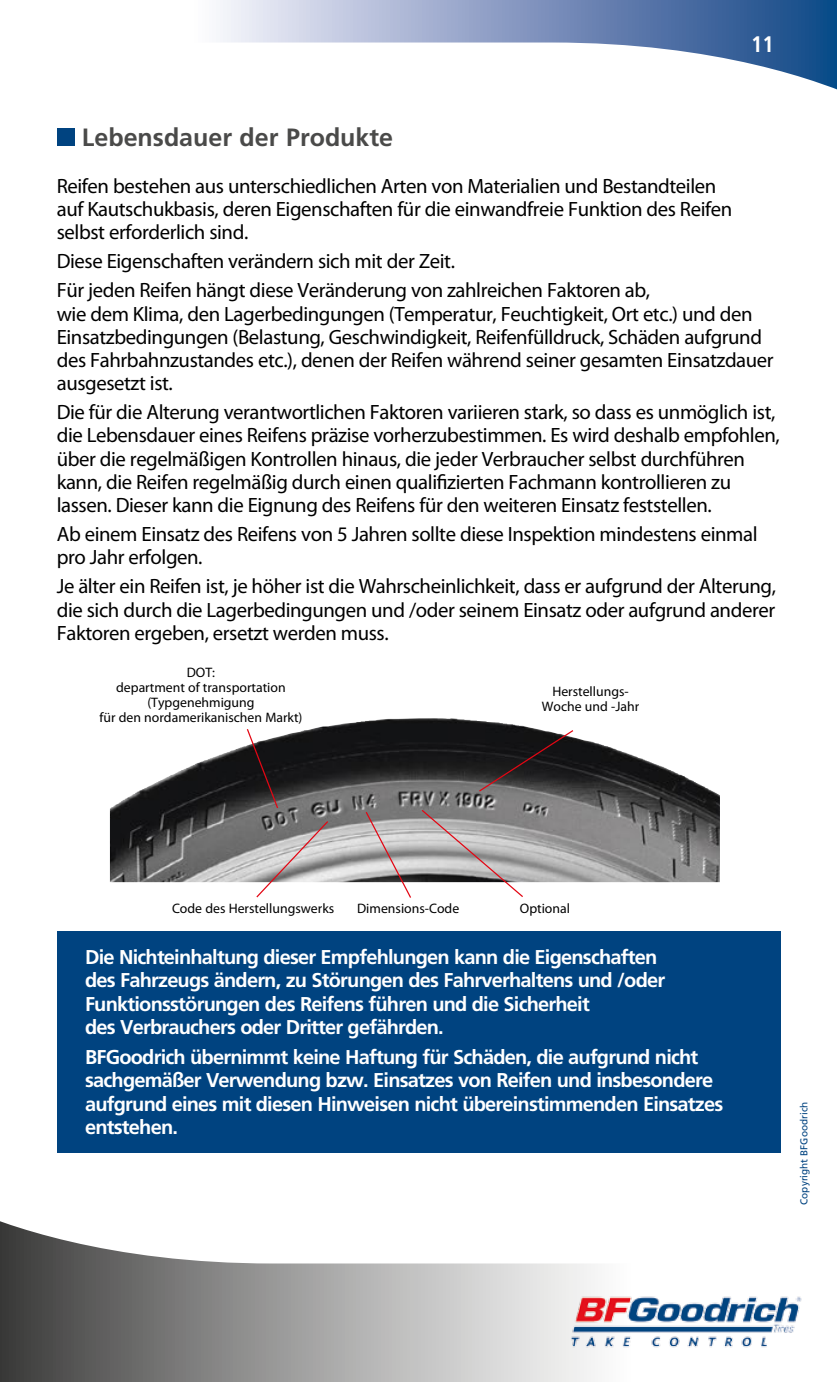
<style>
.page{position:relative;width:837px;height:1382px;background:#fff}
.page>*{position:absolute;margin:0;border:0;box-sizing:border-box;transform-origin:0 0}
.t1{font:700 25px "Frutiger";color:#4a4a49}
.t2{font:700 condensed 22.5px "Frutiger LT Com";color:#fff}
.t3{font:20.75px/23.2px "Myriad Pro";letter-spacing:-.02em;color:#000}
.t4{font:700 20px/23.2px "Frutiger";letter-spacing:-.04em;color:#fff}
.t5{font:13.75px/15px "Myriad Pro";color:#000;text-align:center}
.t6{font:10px "Frutiger";color:#004380}
</style>
<div class="page">
<svg style="left:220px;top:0;width:616px;height:89px"></svg>
<svg style="left:0;top:1221px;width:595px;height:161px"></svg>
<img style="left:527px;top:1263px;width:275px;height:118px">
<div style="left:57px;top:129px;width:17px;height:17px;background:#004380"></div>
<div style="left:57px;top:931px;width:723px;height:222px;background:#004380"></div>
<img style="left:110px;top:718px;width:609px;height:164px">
<svg style="left:246px;top:728px;width:33px;height:81px;background:#4b4244"></svg>
<svg style="left:477px;top:729px;width:97px;height:64px;background:#2e292b"></svg>
<svg style="left:420px;top:808px;width:104px;height:89px"></svg>
<svg style="left:364px;top:810px;width:48px;height:88px"></svg>
<svg style="left:255px;top:820px;width:74px;height:78px"></svg>
<p class="t2" style="left:750px;top:31px;width:25px">11</p>
<p class="t1" style="left:82px;top:123px;width:312px">Lebensdauer der Produkte</p>
<p class="t3" style="left:57px;top:174px;width:676px">Reifen bestehen aus unterschiedlichen Arten von Materialien und Bestandteilen auf Kautschukbasis, deren Eigenschaften für die einwandfreie Funktion des Reifen selbst erforderlich sind.</p>
<p class="t3" style="left:57px;top:247px;width:594px;line-height:29px">Diese Eigenschaften verändern sich mit der Zeit.<br>Für jeden Reifen hängt diese Veränderung von zahlreichen Faktoren ab,</p>
<p class="t3" style="left:57px;top:302px;width:718px">wie dem Klima, den Lagerbedingungen (Temperatur, Feuchtigkeit, Ort etc.) und den Einsatzbedingungen (Belastung, Geschwindigkeit, Reifenfülldruck, Schäden aufgrund des Fahrbahnzustandes etc.), denen der Reifen während seiner gesamten Einsatzdauer ausgesetzt ist.</p>
<p class="t3" style="left:57px;top:400px;width:724px">Die für die Alterung verantwortlichen Faktoren variieren stark, so dass es unmöglich ist, die Lebensdauer eines Reifens präzise vorherzubestimmen. Es wird deshalb empfohlen, über die regelmäßigen Kontrollen hinaus, die jeder Verbraucher selbst durchführen kann, die Reifen regelmäßig durch einen qualifizierten Fachmann kontrollieren zu lassen. Dieser kann die Eignung des Reifens für den weiteren Einsatz feststellen.</p>
<p class="t3" style="left:57px;top:522px;width:702px">Ab einem Einsatz des Reifens von 5 Jahren sollte diese Inspektion mindestens einmal pro Jahr erfolgen.</p>
<p class="t3" style="left:57px;top:574px;width:720px;text-align:justify">Je älter ein Reifen ist, je höher ist die Wahrscheinlichkeit, dass er aufgrund der Alterung, die sich durch die Lagerbedingungen und /oder seinem Einsatz oder aufgrund anderer Faktoren ergeben, ersetzt werden muss.</p>
<p class="t5" style="left:99px;top:664px;width:204px">DOT:<br>department of transportation (Typgenehmigung<br>für den nordamerikanischen Markt)</p>
<p class="t5" style="left:541px;top:684px;width:99px">Herstellungs-<br>Woche und -Jahr</p>
<p class="t5" style="left:172px;top:901px;width:164px">Code des Herstellungswerks</p>
<p class="t5" style="left:357px;top:901px;width:104px">Dimensions-Code</p>
<p class="t5" style="left:519px;top:901px;width:52px">Optional</p>
<p class="t4" style="left:85px;top:946px;width:581px">Die Nichteinhaltung dieser Empfehlungen kann die Eigenschaften des Fahrzeugs ändern, zu Störungen des Fahrverhaltens und /oder Funktionsstörungen des Reifens führen und die Sicherheit<br>des Verbrauchers oder Dritter gefährden.</p>
<p class="t4" style="left:85px;top:1046px;width:639px">BFGoodrich übernimmt keine Haftung für Schäden, die aufgrund nicht sachgemäßer Verwendung bzw. Einsatzes von Reifen und insbesondere aufgrund eines mit diesen Hinweisen nicht übereinstimmenden Einsatzes entstehen.</p>
<p class="t6" style="left:797px;top:1205px;width:105px;rotate:-90deg">Copyright BFGoodrich</p>
</div>
